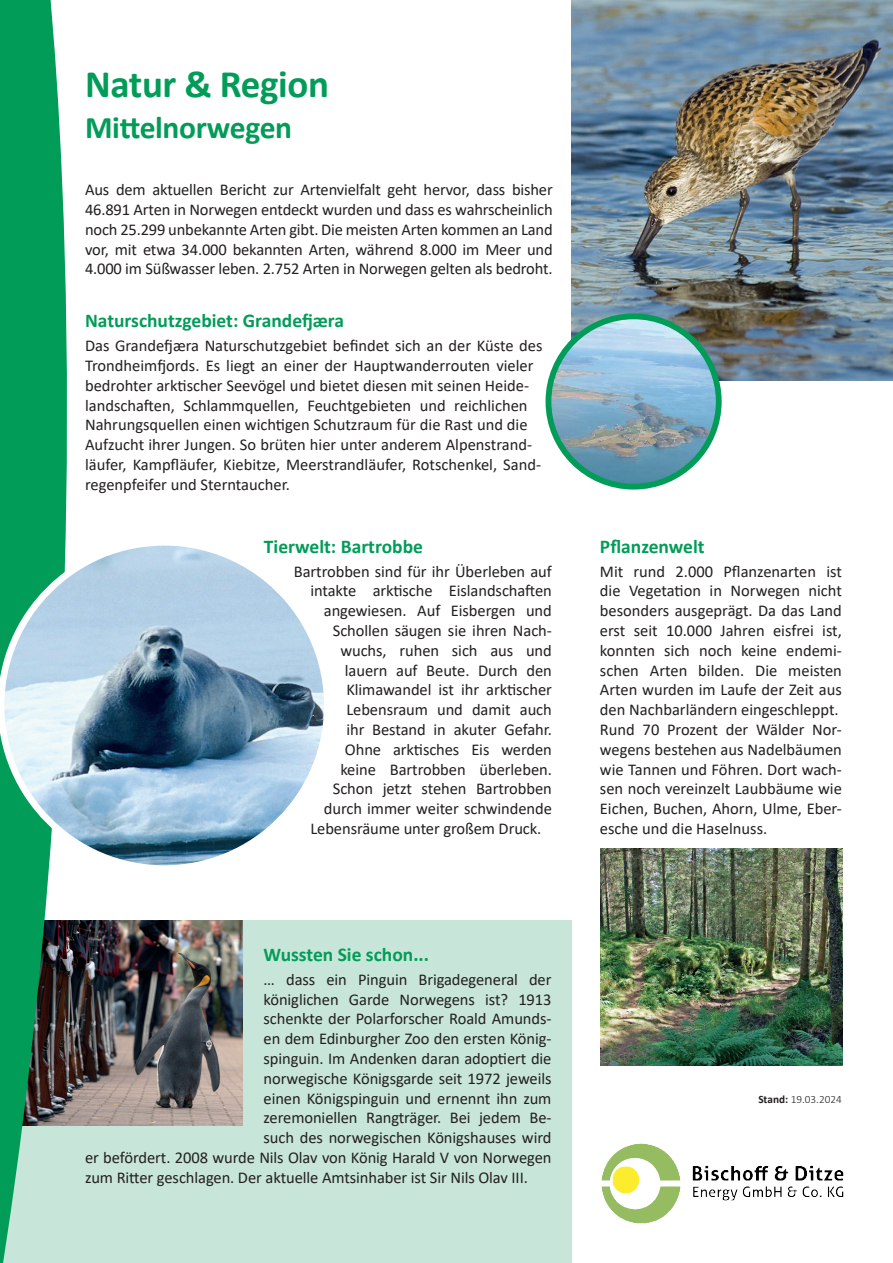
<style>
.page{position:relative;width:893px;height:1263px;background:#fff}
.page>*{position:absolute;margin:0;border:0;box-sizing:border-box;transform-origin:0 0}
.t1{font:700 39px "Calibri";letter-spacing:-.01em;color:#029c59}
.t2{font:700 31.5px "Calibri";letter-spacing:-.01em;color:#029c59}
.t3{font:700 19.5px "Calibri";color:#029c59}
.t4{font:16.5px/19.8px "Calibri";letter-spacing:-.005em;color:#231f20}
.t5{font:300 11.25px "Calibri";color:#231f20}
.s1{font-weight:700}
</style>
<div class="page">
<div style="left:0;top:921px;width:571px;height:342px;background:#c7e6d9"></div>
<img style="left:107px;top:921px;width:135px;height:204px">
<img style="left:571px;top:0;width:322px;height:381px">
<img style="left:548px;top:316px;width:171px;height:170px;border-radius:83px">
<div style="left:545px;top:313px;width:177px;height:177px;border:6px solid #029c59;border-radius:50%"></div>
<img style="left:601px;top:849px;width:242px;height:216px">
<img style="left:601px;top:1144px;width:243px;height:80px">
<svg style="left:0;top:0;width:107px;height:1263px"></svg>
<svg style="left:0;top:539px;width:324px;height:333px"></svg>
<h1 class="t1" style="left:85px;top:57px;width:245px">Natur &amp; Region</h1>
<h2 class="t2" style="left:85px;top:105px;width:209px">Mittelnorwegen</h2>
<p class="t4" style="left:85px;top:179px;width:469px;text-align:justify">Aus dem aktuellen Bericht zur Artenvielfalt geht hervor, dass bisher 46.891 Arten in Norwegen entdeckt wurden und dass es wahrscheinlich noch 25.299 unbekannte Arten gibt. Die meisten Arten kommen an Land vor, mit etwa 34.000 bekannten Arten, während 8.000 im Meer und 4.000 im Süßwasser leben. 2.752 Arten in Norwegen gelten als bedroht.</p>
<p class="t3" style="left:85px;top:307px;width:261px">Naturschutzgebiet: Grandefjæra</p>
<p class="t4" style="left:85px;top:335px;width:459px">Das Grandefjæra Naturschutzgebiet befindet sich an der Küste des Trondheimfjords. Es liegt an einer der Hauptwanderrouten vieler bedrohter arktischer Seevögel und bietet diesen mit seinen Heide&shy;landschaften, Schlammquellen, Feuchtgebieten und reichlichen Nahrungsquellen einen wichtigen Schutzraum für die Rast und die Aufzucht ihrer Jungen. So brüten hier unter anderem Alpenstrand&shy;läufer, Kampfläufer, Kiebitze, Meerstrandläufer, Rotschenkel, Sand&shy;regenpfeifer und Sterntaucher.</p>
<p class="t3" style="left:264px;top:532px;width:161px">Tierwelt: Bartrobbe</p>
<p class="t4" style="left:294px;top:561px;width:259px">Bartrobben sind für ihr Überleben auf</p>
<p class="t4" style="left:310px;top:581px;width:243px">intakte arktische Eislandschaften</p>
<p class="t4" style="left:324px;top:600px;width:229px">angewiesen. Auf Eisbergen und</p>
<p class="t4" style="left:333px;top:620px;width:220px">Schollen säugen sie ihren Nach-</p>
<p class="t4" style="left:340px;top:640px;width:213px">wuchs, ruhen sich aus und</p>
<p class="t4" style="left:345px;top:660px;width:208px">lauern auf Beute. Durch den</p>
<p class="t4" style="left:346px;top:680px;width:207px">Klimawandel ist ihr arktischer</p>
<p class="t4" style="left:346px;top:699px;width:207px">Lebensraum und damit auch</p>
<p class="t4" style="left:346px;top:719px;width:207px">ihr Bestand in akuter Gefahr.</p>
<p class="t4" style="left:345px;top:739px;width:208px">Ohne arktisches Eis werden</p>
<p class="t4" style="left:340px;top:759px;width:213px">keine Bartrobben überleben.</p>
<p class="t4" style="left:333px;top:779px;width:220px">Schon jetzt stehen Bartrobben</p>
<p class="t4" style="left:324px;top:798px;width:229px">durch immer weiter schwindende</p>
<p class="t4" style="left:310px;top:818px;width:232px">Lebensräume unter großem Druck.</p>
<p class="t3" style="left:264px;top:940px;width:167px">Wussten Sie schon...</p>
<p class="t4" style="left:264px;top:969px;width:289px">… dass ein Pinguin Brigadegeneral der</p>
<p class="t4" style="left:264px;top:989px;width:289px">königlichen Garde Norwegens ist? 1913</p>
<p class="t4" style="left:264px;top:1009px;width:289px">schenkte der Polarforscher Roald Amunds-</p>
<p class="t4" style="left:264px;top:1028px;width:289px">en dem Edinburgher Zoo den ersten König-</p>
<p class="t4" style="left:264px;top:1048px;width:289px">spinguin. Im Andenken daran adoptiert die</p>
<p class="t4" style="left:264px;top:1068px;width:289px">norwegische Königsgarde seit 1972 jeweils</p>
<p class="t4" style="left:264px;top:1088px;width:289px">einen Königspinguin und ernennt ihn zum</p>
<p class="t4" style="left:264px;top:1108px;width:289px">zeremoniellen Rangträger. Bei jedem Be-</p>
<p class="t4" style="left:264px;top:1127px;width:289px">such des norwegischen Königshauses wird</p>
<p class="t4" style="left:85px;top:1147px;width:468px">er befördert. 2008 wurde Nils Olav von König Harald V von Norwegen</p>
<p class="t4" style="left:85px;top:1167px;width:444px">zum Ritter geschlagen. Der aktuelle Amtsinhaber ist Sir Nils Olav III.</p>
<p class="t3" style="left:600px;top:532px;width:106px">Pflanzenwelt</p>
<p class="t4" style="left:600px;top:561px;width:244px">Mit rund 2.000 Pflanzenarten ist die Vegetation in Norwegen nicht besonders ausgeprägt. Da das Land erst seit 10.000 Jahren eisfrei ist, konnten sich noch keine endemi&shy;schen Arten bilden. Die meisten<br>Arten wurden im Laufe der Zeit aus den Nachbarländern eingeschleppt.<br>Rund 70 Prozent der Wälder Nor&shy;wegens bestehen aus Nadelbäumen wie Tannen und Föhren. Dort wach&shy;sen noch vereinzelt Laubbäume wie<br>Eichen, Buchen, Ahorn, Ulme, Eber&shy;esche und die Haselnuss.</p>
<p class="t5" style="left:758px;top:1092px;width:85px"><span class="s1">Stand:</span> 19.03.2024</p>
</div>
